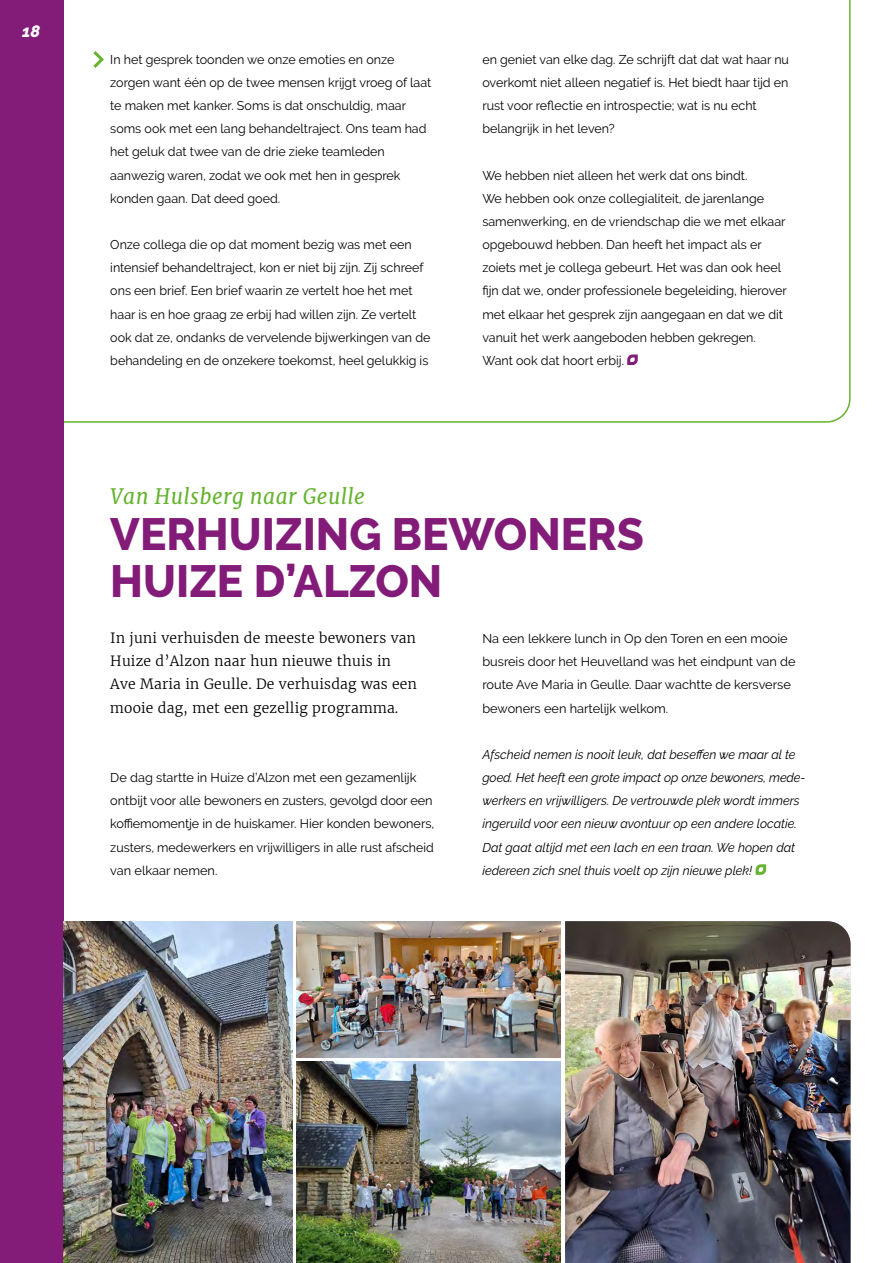
<style>
.page{position:relative;width:893px;height:1263px;background:#fff}
.page>*{position:absolute;margin:0;border:0;box-sizing:border-box;transform-origin:0 0}
.t1{font:800 45px/46.3px "Raleway";color:#831b78}
.t2{font:italic 21px "Merriweather";letter-spacing:.02em;color:#65b32e}
.t3{font:italic 800 16.5px "Raleway";color:#fff}
.t4{font:300 13.95px/23.1px "Merriweather";letter-spacing:.015em;color:#000}
.t5{font:12.75px/23.1px "Raleway";color:#000}
.t6{font:italic 12.75px/23.1px "Raleway";color:#000}
</style>
<div class="page">
<svg style="left:64px;top:0;width:787px;height:423px"></svg>
<img style="left:565px;top:921px;width:286px;height:342px">
<div style="left:0;top:0;width:64px;height:1263px;background:#831b78"></div>
<img style="left:64px;top:921px;width:228px;height:342px">
<img style="left:296px;top:921px;width:265px;height:136px">
<img style="left:296px;top:1061px;width:265px;height:202px">
<svg style="left:90px;top:48px;width:16px;height:23px"></svg>
<svg style="left:626px;top:353px;width:13px;height:13px"></svg>
<svg style="left:755px;top:864px;width:12px;height:11px"></svg>
<p class="t3" style="left:22px;top:21px;width:20px">18</p>
<p class="t5" style="left:110px;top:48px;width:323px">In het gesprek toonden we onze emoties en onze zorgen want één op de twee mensen krijgt vroeg of laat te maken met kanker. Soms is dat onschuldig, maar soms ook met een lang behandeltraject. Ons team had het geluk dat twee van de drie zieke teamleden aanwezig waren, zodat we ook met hen in gesprek konden gaan. Dat deed goed.</p>
<p class="t5" style="left:110px;top:233px;width:322px">Onze collega die op dat moment bezig was met een intensief behandeltraject, kon er niet bij zijn. Zij schreef ons een brief. Een brief waarin ze vertelt hoe het met haar is en hoe graag ze erbij had willen zijn. Ze vertelt ook dat ze, ondanks de vervelende bijwerkingen van de behandeling en de onzekere toekomst, heel gelukkig is</p>
<p class="t5" style="left:482px;top:48px;width:308px">en geniet van elke dag. Ze schrijft dat dat wat haar nu overkomt niet alleen negatief is. Het biedt haar tijd en rust voor reflectie en introspectie; wat is nu echt belangrijk in het leven?</p>
<p class="t5" style="left:482px;top:164px;width:306px">We hebben niet alleen het werk dat ons bindt.<br>We hebben ook onze collegialiteit, de jarenlange samenwerking, en de vriendschap die we met elkaar opgebouwd hebben. Dan heeft het impact als er zoiets met je collega gebeurt. Het was dan ook heel fijn dat we, onder professionele begeleiding, hierover met elkaar het gesprek zijn aangegaan en dat we dit vanuit het werk aangeboden hebben gekregen.<br>Want ook dat hoort erbij.</p>
<h2 class="t2" style="left:110px;top:482px;width:256px">Van Hulsberg naar Geulle</h2>
<h1 class="t1" style="left:110px;top:512px;width:535px">VERHUIZING BEWONERS<br>HUIZE D’ALZON</h1>
<p class="t4" style="left:110px;top:626px;width:308px">In juni verhuisden de meeste bewoners van Huize d’Alzon naar hun nieuwe thuis in Ave Maria in Geulle. De verhuisdag was een mooie dag, met een gezellig programma.</p>
<p class="t5" style="left:110px;top:766px;width:326px">De dag startte in Huize d’Alzon met een gezamenlijk ontbijt voor alle bewoners en zusters, gevolgd door een koffiemomentje in de huiskamer. Hier konden bewoners, zusters, medewerkers en vrijwilligers in alle rust afscheid van elkaar nemen.</p>
<p class="t5" style="left:482px;top:627px;width:315px">Na een lekkere lunch in Op den Toren en een mooie busreis door het Heuvelland was het eindpunt van de route Ave Maria in Geulle. Daar wachtte de kersverse bewoners een hartelijk welkom.</p>
<p class="t6" style="left:482px;top:743px;width:325px">Afscheid nemen is nooit leuk, dat beseffen we maar al te goed. Het heeft een grote impact op onze bewoners, mede&shy;werkers en vrijwilligers. De vertrouwde plek wordt immers ingeruild voor een nieuw avontuur op een andere locatie.<br>Dat gaat altijd met een lach en een traan. We hopen dat iedereen zich snel thuis voelt op zijn nieuwe plek!</p>
</div>
